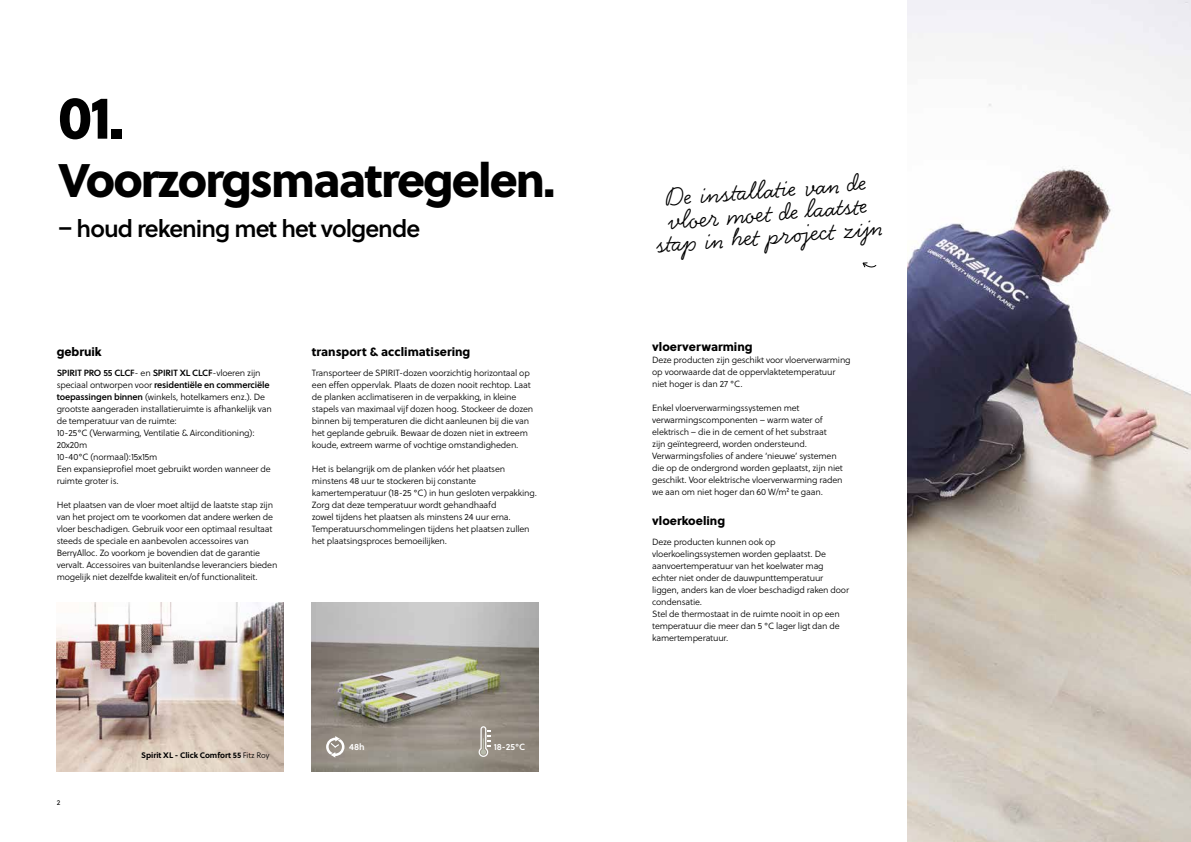
<style>
.page{position:relative;width:1191px;height:842px;background:#fff}
.page>*{position:absolute;margin:0;border:0;box-sizing:border-box;transform-origin:0 0}
.t1{font:60px "Soleil Xb";color:#000}
.t2{font:47px "Soleil Xb";letter-spacing:-.04em;color:#000}
.t3{font:28px/23px "Handsome Pro";color:#000;text-align:center}
.t4{font:24px "Soleil Sb";letter-spacing:-.04em;color:#000}
.t5{font:12px "Soleil Xb";color:#000}
.t6{font:9px/12px "Soleil Lt";letter-spacing:-.02em;color:#000}
.t7{font:9px/12px "Soleil Sb";letter-spacing:-.02em;color:#000}
.t8{font:9px "Soleil Sb";letter-spacing:-.015em;color:#fff}
.t9{font:700 8px "Soleil";letter-spacing:-.005em;color:#000}
.t10{font:7px "Soleil";color:#000}
.s1{font-family:"Soleil Lt"}
.s2{font-family:"Soleil Sb"}
.s3{font-family:"Soleil Lt";font-weight:400}
</style>
<div class="page">
<img style="left:312px;top:603px;width:227px;height:169px">
<img style="left:907px;top:0;width:284px;height:842px">
<img style="left:57px;top:603px;width:226px;height:169px">
<svg style="left:862px;top:262px;width:14px;height:6px"></svg>
<svg style="left:478px;top:726px;width:13px;height:31px"></svg>
<svg style="left:326px;top:736px;width:18px;height:22px"></svg>
<h1 class="t1" style="left:58px;top:70px;width:68px">01.</h1>
<h2 class="t2" style="left:58px;top:143px;width:498px">Voorzorgsmaatregelen.</h2>
<h3 class="t4" style="left:58px;top:210px;width:363px">– houd rekening met het volgende</h3>
<h3 class="t5" style="left:57px;top:342px;width:47px">gebruik</h3>
<p class="t7" style="left:57px;top:367px;width:214px">SPIRIT PRO 55 CLCF<span class="s1">- en</span> SPIRIT XL CLCF<span class="s1">-vloeren zijn speciaal ontworpen voor</span> residentiële en commerciële</p>
<p class="t6" style="left:57px;top:391px;width:217px"><span class="s2">toepassingen binnen</span> (winkels, hotelkamers enz.). De grootste aangeraden installatieruimte is afhankelijk van de temperatuur van de ruimte:<br>10-25°C (Verwarming, Ventilatie &amp; Airconditioning):<br>20x20m<br>10-40°C (normaal):15x15m<br>Een expansieprofiel moet gebruikt worden wanneer de ruimte groter is.</p>
<p class="t6" style="left:57px;top:499px;width:222px">Het plaatsen van de vloer moet altijd de laatste stap zijn van het project om te voorkomen dat andere werken de vloer beschadigen. Gebruik voor een optimaal resultaat steeds de speciale en aanbevolen accessoires van BerryAlloc. Zo voorkom je bovendien dat de garantie vervalt. Accessoires van buitenlandse leveranciers bieden mogelijk niet dezelfde kwaliteit en/of functionaliteit.</p>
<h3 class="t5" style="left:312px;top:342px;width:160px">transport &amp; acclimatisering</h3>
<p class="t6" style="left:312px;top:367px;width:223px">Transporteer de SPIRIT-dozen voorzichtig horizontaal op een effen oppervlak. Plaats de dozen nooit rechtop. Laat de planken acclimatiseren in de verpakking, in kleine stapels van maximaal vijf dozen hoog. Stockeer de dozen binnen bij temperaturen die dicht aanleunen bij die van het geplande gebruik. Bewaar de dozen niet in extreem koude, extreem warme of vochtige omstandigheden.</p>
<p class="t6" style="left:312px;top:463px;width:226px">Het is belangrijk om de planken vóór het plaatsen minstens 48 uur te stockeren bij constante kamertemperatuur (18-25 °C) in hun gesloten verpakking.<br>Zorg dat deze temperatuur wordt gehandhaafd<br>zowel tijdens het plaatsen als minstens 24 uur erna.<br>Temperatuurschommelingen tijdens het plaatsen zullen het plaatsingsproces bemoeilijken.</p>
<p class="t10" style="left:57px;top:797px;width:5px">2</p>
<p class="t9" style="left:141px;top:749px;width:130px">Spirit XL - Click Comfort 55 <span class="s3">Fitz Roy</span></p>
<p class="t8" style="left:349px;top:740px;width:17px">48h</p>
<p class="t8" style="left:494px;top:740px;width:33px">18-25°C</p>
<h3 class="t3" style="left:652px;top:189px;width:228px;rotate:-5deg">De installatie van de vloe r moe t de laatste stap in het project zijn</h3>
<h3 class="t5" style="left:652px;top:337px;width:102px">vloerverwarming</h3>
<p class="t6" style="left:652px;top:353px;width:200px">Deze producten zijn geschikt voor vloerverwarming op voorwaarde dat de oppervlaktetemperatuur niet hoger is dan 27 °C.</p>
<p class="t6" style="left:652px;top:401px;width:192px">Enkel vloerverwarmingssystemen met verwarmingscomponenten – warm water of elektrisch – die in de cement of het substraat<br>zijn geïntegreerd, worden ondersteund.<br>Verwarmingsfolies of andere ‘nieuwe’ systemen die op de ondergrond worden geplaatst, zijn niet geschikt. Voor elektrische vloerverwarming raden we aan om niet hoger dan 60 W/m² te gaan.</p>
<h3 class="t5" style="left:652px;top:511px;width:74px">vloerkoeling</h3>
<p class="t6" style="left:652px;top:536px;width:198px">Deze producten kunnen ook op vloerkoelingssystemen worden geplaatst. De aanvoertemperatuur van het koelwater mag echter niet onder de dauwpunttemperatuur liggen, anders kan de vloer beschadigd raken door condensatie.<br>Stel de thermostaat in de ruimte nooit in op een temperatuur die meer dan 5 °C lager ligt dan de kamertemperatuur.</p>
</div>
